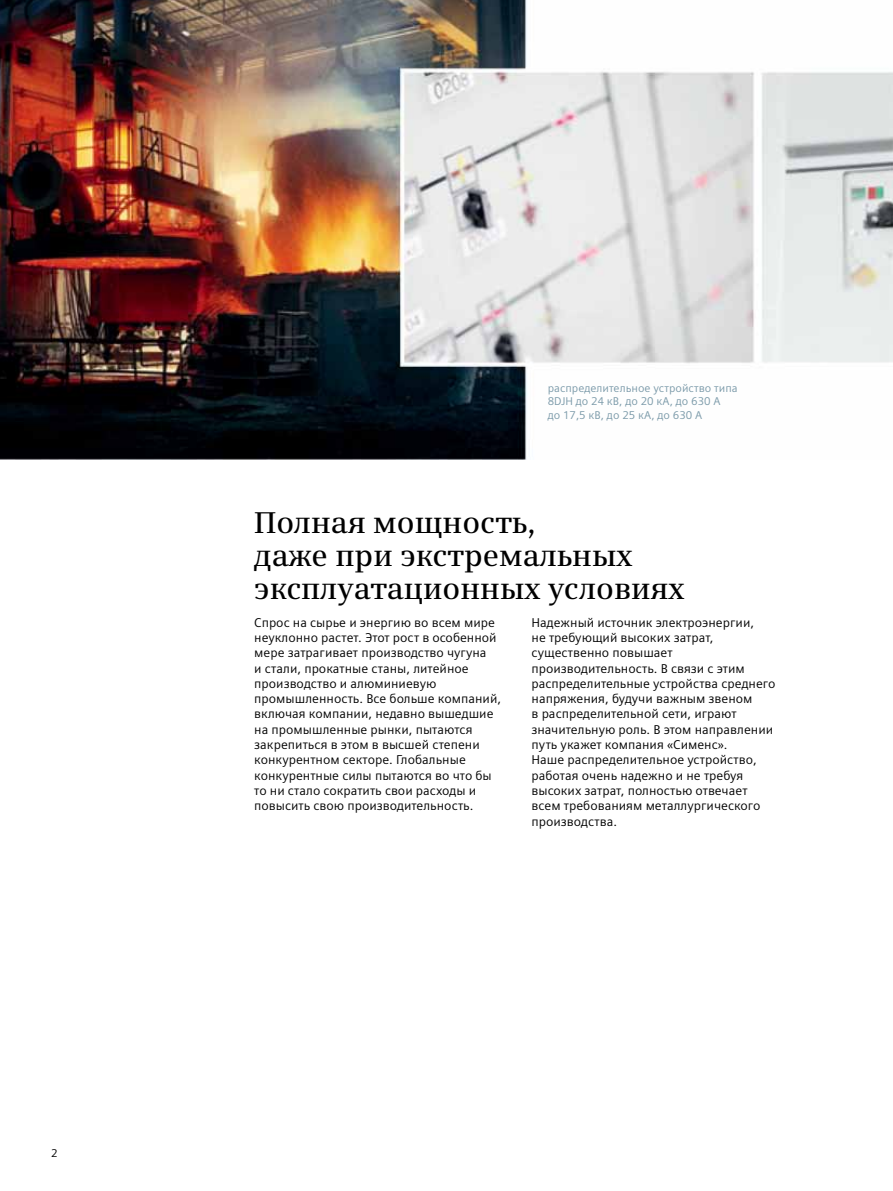
<style>
.page{position:relative;width:893px;height:1191px;background:#fff}
.page>*{position:absolute;margin:0;border:0;box-sizing:border-box;transform-origin:0 0}
.t1{font:600 30px/33px "Siemens Serif";color:#000}
.t2{font:12.75px/15.3px "Siemens Sans";color:#000}
.t3{font:11.25px/13.5px "Siemens Sans";color:#7b9aa9}
.t4{font:11.25px "Siemens Sans";color:#000}
</style>
<div class="page">
<img style="left:0;top:0;width:893px;height:459px">
<p class="t4" style="left:51px;top:1146px;width:8px">2</p>
<p class="t3" style="left:548px;top:381px;width:192px">распределительное устройство типа<br>8DJH до 24 кВ, до 20 кА, до 630 А<br>до 17,5 кВ, до 25 кА, до 630 А</p>
<h1 class="t1" style="left:254px;top:505px;width:432px">Полная мощность,<br>даже при экстремальных эксплуатационных условиях</h1>
<p class="t2" style="left:254px;top:614px;width:248px">Спрос на сырье и энергию во всем мире неуклонно растет. Этот рост в особенной мере затрагивает производство чугуна<br>и стали, прокатные станы, литейное производство и алюминиевую промышленность. Все больше компаний, включая компании, недавно вышедшие на промышленные рынки, пытаются закрепиться в этом в высшей степени конкурентном секторе. Глобальные конкурентные силы пытаются во что бы то ни стало сократить свои расходы и повысить свою производительность.</p>
<p class="t2" style="left:531px;top:614px;width:245px">Надежный источник электроэнергии,<br>не требующий высоких затрат, существенно повышает производительность. В связи с этим распределительные устройства среднего напряжения, будучи важным звеном<br>в распределительной сети, играют значительную роль. В этом направлении путь укажет компания «Сименс».<br>Наше распределительное устройство, работая очень надежно и не требуя высоких затрат, полностью отвечает всем требованиям металлургического производства.</p>
</div>
